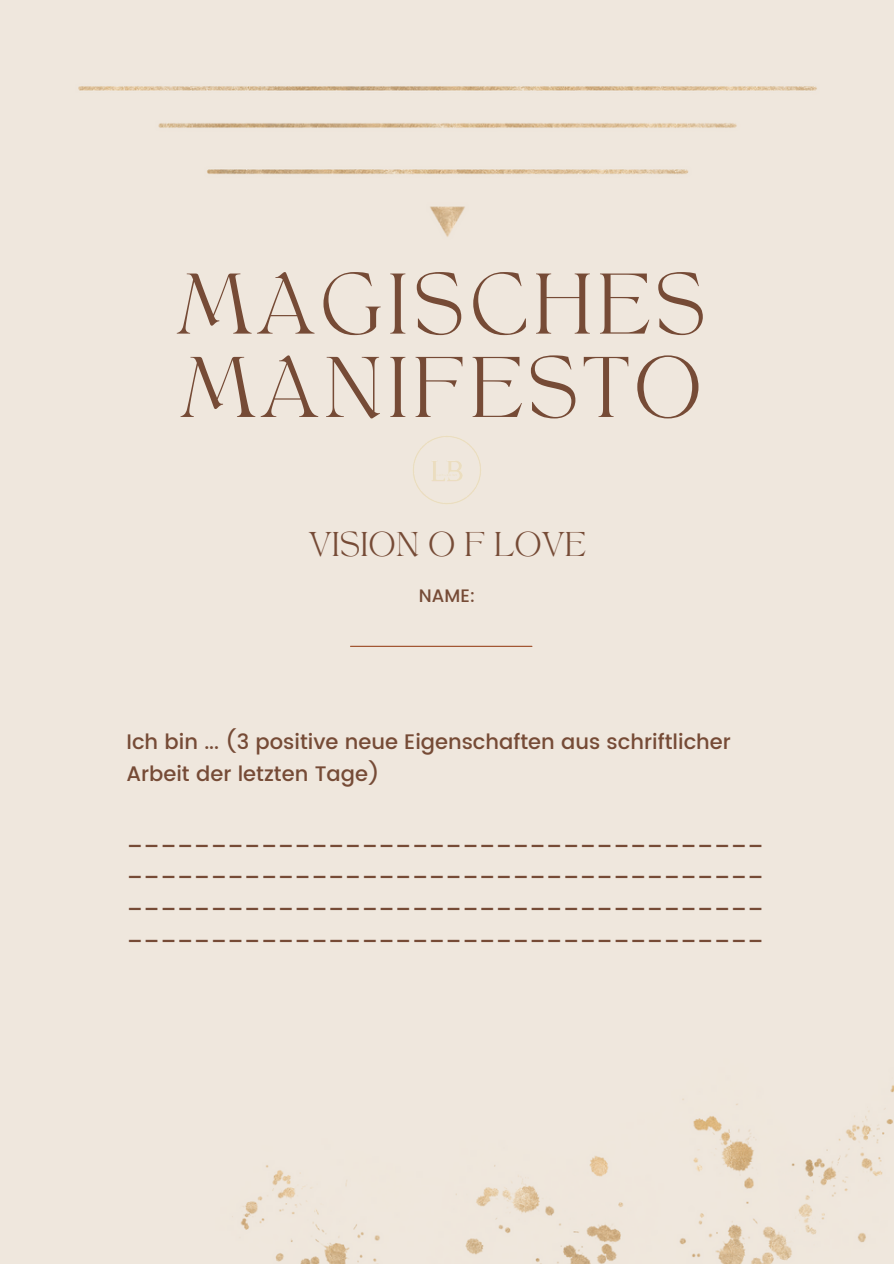
<style>
.page{position:relative;width:894px;height:1264px;background:#fff}
.page>*{position:absolute;margin:0;border:0;box-sizing:border-box;transform-origin:0 0}
.t1{font:60px "TANAEGEAN";letter-spacing:.09em;color:#764b36}
.t2{font:24px "TANAEGEAN";color:#764b36}
.t3{font:500 21px/31.5px "Poppins";color:#764b36}
.t4{font:500 18px "Poppins";color:#764b36}
</style>
<div class="page">
<div style="left:0;top:0;width:893px;height:1263px;background:#efe7dd"></div>
<hr style="left:350px;top:645px;width:182px;height:2px;background:#9b4922">
<img style="left:409px;top:432px;width:75px;height:75px;border-radius:50%">
<p class="t1" style="left:177px;top:269px;width:530px">MAGISCHES</p>
<p class="t1" style="left:180px;top:353px;width:523px">MANIFESTO</p>
<p class="t2" style="left:309px;top:530px;width:278px">VISION O F LOVE</p>
<p class="t4" style="left:419px;top:585px;width:58px">NAME:</p>
<p class="t3" style="left:126px;top:726px;width:605px">Ich bin ... (3 positive neue Eigenschaften aus schriftlicher<br>Arbeit der letzten Tage)</p>
<p class="t3" style="left:126px;top:821px;width:638px">______________________________________ ______________________________________</p>
<p class="t3" style="left:126px;top:884px;width:638px">______________________________________ ______________________________________</p>
</div>
